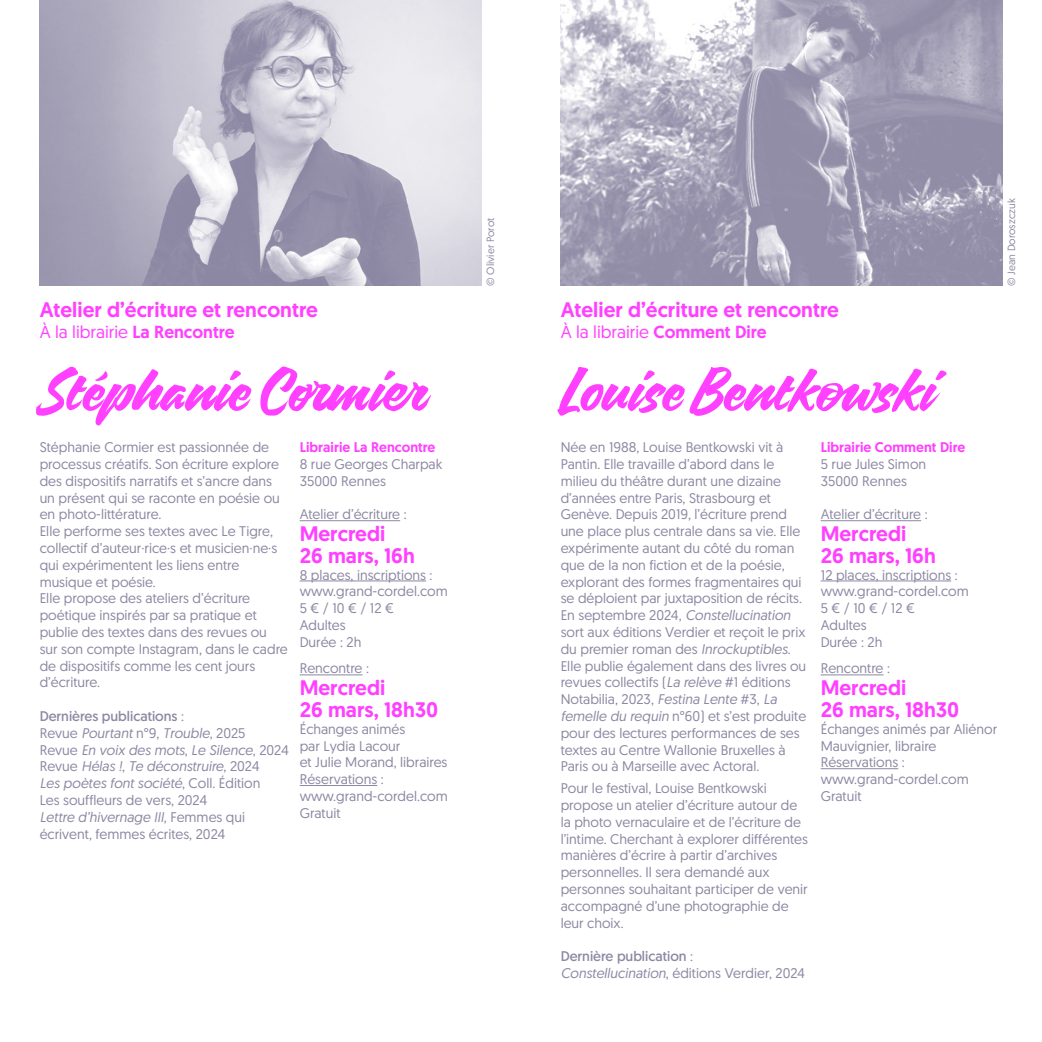
<style>
.page{position:relative;width:1042px;height:1042px;background:#fff}
.page>*{position:absolute;margin:0;border:0;box-sizing:border-box;transform-origin:0 0}
.t1{font:59.5px "Quotes Script";color:#ff40ff}
.t2{font:500 21px/21.7px "Geomanist";color:#ff40ff}
.t3{font:17.5px "Geomanist";color:#ff40ff}
.t4{font:14px/16.8px "Geomanist";color:#8c88a3}
.t5{font:italic 14px "Geomanist";color:#8c88a3}
.t6{font:14px "Geomanist";color:#8c88a3}
.t7{font:500 14px "Geomanist";color:#ff40ff}
.t8{font:10.5px "Geomanist";color:#8c88a3}
.s1{font-weight:500}
.s2{font-style:inherit}
.s3{font-style:normal}
.s4{font-style:italic}
</style>
<div class="page">
<img style="left:40px;top:0;width:441px;height:286px">
<hr style="left:300px;top:520px;width:100px;height:1px;background:#8c88a3">
<hr style="left:300px;top:580px;width:126px;height:1px;background:#8c88a3">
<hr style="left:300px;top:674px;width:62px;height:1px;background:#8c88a3">
<hr style="left:300px;top:785px;width:77px;height:1px;background:#8c88a3">
<img style="left:561px;top:0;width:441px;height:286px">
<hr style="left:820px;top:520px;width:101px;height:1px;background:#8c88a3">
<hr style="left:820px;top:580px;width:131px;height:1px;background:#8c88a3">
<hr style="left:820px;top:674px;width:63px;height:1px;background:#8c88a3">
<hr style="left:820px;top:768px;width:78px;height:1px;background:#8c88a3">
<p class="t2" style="left:40px;top:299px;width:280px">Atelier d’écriture et rencontre</p>
<p class="t3" style="left:40px;top:321px;width:196px">À la librairie <span class="s1">La Rencontre</span></p>
<p class="t1" style="left:40px;top:341px;width:393px">Stéphanie Cormier</p>
<p class="t4" style="left:40px;top:438px;width:242px">Stéphanie Cormier est passionnée de processus créatifs. Son écriture explore des dispositifs narratifs et s’ancre dans un présent qui se raconte en poésie ou en photo-littérature.</p>
<p class="t4" style="left:40px;top:522px;width:239px">Elle performe ses textes avec Le Tigre, collectif d’auteur·rice·s et musicien·ne·s qui expérimentent les liens entre musique et poésie.</p>
<p class="t4" style="left:40px;top:589px;width:250px">Elle propose des ateliers d’écriture poétique inspirés par sa pratique et publie des textes dans des revues ou sur son compte Instagram, dans le cadre de dispositifs comme les cent jours d’écriture.</p>
<p class="t6" style="left:40px;top:707px;width:146px">Dernières publications <span class="s2">:</span></p>
<p class="t5" style="left:40px;top:724px;width:207px"><span class="s3">Revue</span> Pourtant <span class="s3">n°9,</span> Trouble<span class="s3">, 2025</span></p>
<p class="t5" style="left:40px;top:740px;width:251px"><span class="s3">Revue</span> En voix des mots<span class="s3">,</span> Le Silence<span class="s3">, 2024</span></p>
<p class="t5" style="left:40px;top:757px;width:221px"><span class="s3">Revue</span> Hélas !<span class="s3">,</span> Te déconstruire<span class="s3">, 2024</span></p>
<p class="t4" style="left:40px;top:774px;width:222px"><span class="s4">Les poètes font société</span>, Coll. Édition<br>Les souffleurs de vers, 2024</p>
<p class="t4" style="left:40px;top:808px;width:207px"><span class="s4">Lettre d’hivernage III</span>, Femmes qui écrivent, femmes écrites, 2024</p>
<p class="t7" style="left:300px;top:438px;width:137px">Librairie La Rencontre</p>
<p class="t4" style="left:300px;top:455px;width:144px">8 rue Georges Charpak<br>35000 Rennes</p>
<p class="t4" style="left:300px;top:505px;width:108px">Atelier d’écriture :</p>
<p class="t2" style="left:300px;top:522px;width:117px">Mercredi<br>26 mars, 16h</p>
<p class="t4" style="left:300px;top:566px;width:134px">8 places, inscriptions :</p>
<p class="t4" style="left:300px;top:582px;width:150px">www.grand-cordel.com</p>
<p class="t4" style="left:300px;top:599px;width:96px">5 € / 10 € / 12 €</p>
<p class="t4" style="left:300px;top:616px;width:47px">Adultes</p>
<p class="t4" style="left:300px;top:633px;width:63px">Durée : 2h</p>
<p class="t4" style="left:300px;top:660px;width:71px">Rencontre :</p>
<p class="t2" style="left:300px;top:677px;width:140px">Mercredi<br>26 mars, 18h30</p>
<p class="t4" style="left:300px;top:720px;width:149px">Échanges animés<br>par Lydia Lacour<br>et Julie Morand, libraires</p>
<p class="t4" style="left:300px;top:770px;width:86px">Réservations :</p>
<p class="t4" style="left:300px;top:787px;width:150px">www.grand-cordel.com</p>
<p class="t4" style="left:300px;top:804px;width:42px">Gratuit</p>
<p class="t8" style="left:484px;top:286px;width:69px;rotate:-90deg">© Olivier Porot</p>
<p class="t2" style="left:561px;top:299px;width:280px">Atelier d’écriture et rencontre</p>
<p class="t3" style="left:561px;top:321px;width:207px">À la librairie <span class="s1">Comment Dire</span></p>
<p class="t1" style="left:561px;top:341px;width:375px">Louise Bentkowski</p>
<p class="t4" style="left:561px;top:438px;width:247px">Née en 1988, Louise Bentkowski vit à Pantin. Elle travaille d’abord dans le milieu du théâtre durant une dizaine d’années entre Paris, Strasbourg et Genève. Depuis 2019, l’écriture prend une place plus centrale dans sa vie. Elle expérimente autant du côté du roman que de la non fiction et de la poésie, explorant des formes fragmentaires qui se déploient par juxtaposition de récits.<br>En septembre 2024, <span class="s4">Constellucination </span>sort aux éditions Verdier et reçoit le prix du premier roman des <span class="s4">Inrockuptibles</span>.<br>Elle publie également dans des livres ou revues collectifs (<span class="s4">La relève</span> #1 éditions Notabilia, 2023, <span class="s4">Festina Lente</span> #3, <span class="s4">La femelle du requin</span> n°60) et s’est produite pour des lectures performances de ses textes au Centre Wallonie Bruxelles à Paris ou à Marseille avec Actoral.</p>
<p class="t4" style="left:561px;top:779px;width:249px">Pour le festival, Louise Bentkowski propose un atelier d’écriture autour de la photo vernaculaire et de l’écriture de l’intime. Cherchant à explorer différentes manières d’écrire à partir d’archives personnelles. Il sera demandé aux personnes souhaitant participer de venir accompagné d’une photographie de leur choix.</p>
<p class="t6" style="left:561px;top:947px;width:134px">Dernière publication <span class="s2">:</span></p>
<p class="t4" style="left:561px;top:964px;width:246px"><span class="s4">Constellucination</span>, éditions Verdier, 2024</p>
<p class="t7" style="left:820px;top:438px;width:146px">Librairie Comment Dire</p>
<p class="t4" style="left:820px;top:455px;width:107px">5 rue Jules Simon</p>
<p class="t4" style="left:820px;top:472px;width:88px">35000 Rennes</p>
<p class="t4" style="left:820px;top:505px;width:108px">Atelier d’écriture :</p>
<p class="t2" style="left:820px;top:522px;width:117px">Mercredi<br>26 mars, 16h</p>
<p class="t4" style="left:820px;top:566px;width:138px">12 places, inscriptions :</p>
<p class="t4" style="left:820px;top:582px;width:150px">www.grand-cordel.com</p>
<p class="t4" style="left:820px;top:599px;width:96px">5 € / 10 € / 12 €</p>
<p class="t4" style="left:820px;top:616px;width:47px">Adultes</p>
<p class="t4" style="left:820px;top:633px;width:63px">Durée : 2h</p>
<p class="t4" style="left:820px;top:660px;width:71px">Rencontre :</p>
<p class="t2" style="left:820px;top:677px;width:140px">Mercredi<br>26 mars, 18h30</p>
<p class="t4" style="left:820px;top:720px;width:178px">Échanges animés par Aliénor<br>Mauvignier, libraire</p>
<p class="t4" style="left:820px;top:753px;width:86px">Réservations :</p>
<p class="t4" style="left:820px;top:770px;width:150px">www.grand-cordel.com</p>
<p class="t4" style="left:820px;top:787px;width:42px">Gratuit</p>
<p class="t8" style="left:1004px;top:286px;width:89px;rotate:-90deg">© Jean Doroszczuk</p>
</div>
